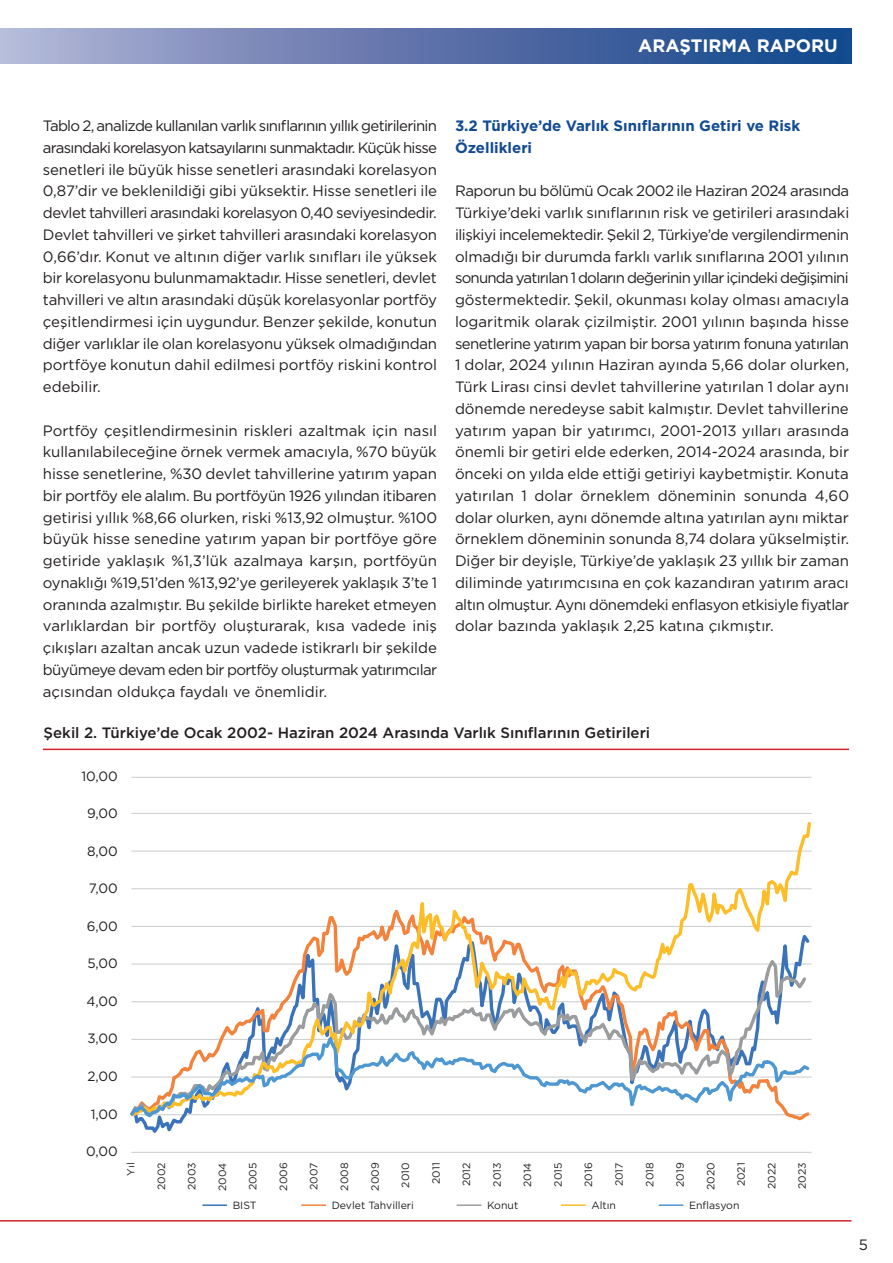
<style>
.page{position:relative;width:893px;height:1263px;background:#fff}
.page>*{position:absolute;margin:0;border:0;box-sizing:border-box;transform-origin:0 0}
.t1{font:700 18px "Gotham";color:#fff}
.t2{font:15px/21.8px "Gotham";color:#231f20;text-align:justify}
.t3{font:500 15px "Gotham";color:#231f20}
.t4{font:700 15px/21.8px "Gotham";color:#124a93}
.t5{font:13.5px "Gotham";color:#231f20}
.t6{font:10.5px "Gotham";color:#231f20}
</style>
<div class="page">
<hr style="left:0;top:1220px;width:851px;height:1px;background:#d3242b">
<div style="left:0;top:29px;width:851px;height:35px;background:linear-gradient(to right,#b3b1d4,#0d3f87)"></div>
<hr style="left:43px;top:749px;width:806px;height:1px;background:#d3242b">
<hr style="left:202px;top:1204px;width:25px;height:2px;background:#3b73ba">
<hr style="left:301px;top:1204px;width:25px;height:2px;background:#f2823c">
<hr style="left:457px;top:1204px;width:24px;height:2px;background:#9a9c9d">
<hr style="left:561px;top:1204px;width:25px;height:2px;background:#fdbd28">
<hr style="left:659px;top:1204px;width:24px;height:2px;background:#4d98d2">
<hr style="left:131px;top:777px;width:681px;height:1px;background:#cfd2d0">
<hr style="left:131px;top:813px;width:681px;height:1px;background:#cfd2d0">
<hr style="left:131px;top:1152px;width:681px;height:1px;background:#cfd2d0">
<svg style="left:131px;top:822px;width:681px;height:207px"></svg>
<svg style="left:130px;top:1029px;width:682px;height:92px"></svg>
<p class="t1" style="left:638px;top:34px;width:201px">ARAŞTIRMA RAPORU</p>
<p class="t2" style="left:43px;top:115px;width:396px">Tablo 2, analizde kullanılan varlık sınıflarının yıllık getirilerinin arasındaki korelasyon katsayılarını sunmaktadır. Küçük hisse senetleri ile büyük hisse senetleri arasındaki korelasyon 0,87’dir ve beklenildiği gibi yüksektir. Hisse senetleri ile devlet tahvilleri arasındaki korelasyon 0,40 seviyesindedir.<br>Devlet tahvilleri ve şirket tahvilleri arasındaki korelasyon 0,66’dır. Konut ve altının diğer varlık sınıfları ile yüksek bir korelasyonu bulunmamaktadır. Hisse senetleri, devlet tahvilleri ve altın arasındaki düşük korelasyonlar portföy çeşitlendirmesi için uygundur. Benzer şekilde, konutun diğer varlıklar ile olan korelasyonu yüksek olmadığından portföye konutun dahil edilmesi portföy riskini kontrol edebilir.</p>
<p class="t2" style="left:43px;top:419px;width:396px">Portföy çeşitlendirmesinin riskleri azaltmak için nasıl kullanılabileceğine örnek vermek amacıyla, %70 büyük hisse senetlerine, %30 devlet tahvillerine yatırım yapan bir portföy ele alalım. Bu portföyün 1926 yılından itibaren getirisi yıllık %8,66 olurken, riski %13,92 olmuştur. %100 büyük hisse senedine yatırım yapan bir portföye göre getiride yaklaşık %1,3’lük azalmaya karşın, portföyün oynaklığı %19,51’den %13,92’ye gerileyerek yaklaşık 3’te 1 oranında azalmıştır. Bu şekilde birlikte hareket etmeyen varlıklardan bir portföy oluşturarak, kısa vadede iniş çıkışları azaltan ancak uzun vadede istikrarlı bir şekilde büyümeye devam eden bir portföy oluşturmak yatırımcılar açısından oldukça faydalı ve önemlidir.</p>
<p class="t4" style="left:455px;top:115px;width:347px">3.2 Türkiye’de Varlık Sınıflarının Getiri ve Risk<br>Özellikleri</p>
<p class="t2" style="left:455px;top:180px;width:396px">Raporun bu bölümü Ocak 2002 ile Haziran 2024 arasında Türkiye’deki varlık sınıflarının risk ve getirileri arasındaki ilişkiyi incelemektedir. Şekil 2, Türkiye’de vergilendirmenin olmadığı bir durumda farklı varlık sınıflarına 2001 yılının sonunda yatırılan 1 doların değerinin yıllar içindeki değişimini göstermektedir. Şekil, okunması kolay olması amacıyla logaritmik olarak çizilmiştir. 2001 yılının başında hisse senetlerine yatırım yapan bir borsa yatırım fonuna yatırılan 1 dolar, 2024 yılının Haziran ayında 5,66 dolar olurken, Türk Lirası cinsi devlet tahvillerine yatırılan 1 dolar aynı dönemde neredeyse sabit kalmıştır. Devlet tahvillerine yatırım yapan bir yatırımcı, 2001-2013 yılları arasında önemli bir getiri elde ederken, 2014-2024 arasında, bir önceki on yılda elde ettiği getiriyi kaybetmiştir. Konuta yatırılan 1 dolar örneklem döneminin sonunda 4,60 dolar olurken, aynı dönemde altına yatırılan aynı miktar örneklem döneminin sonunda 8,74 dolara yükselmiştir.<br>Diğer bir deyişle, Türkiye’de yaklaşık 23 yıllık bir zaman diliminde yatırımcısına en çok kazandıran yatırım aracı altın olmuştur. Aynı dönemdeki enflasyon etkisiyle fiyatlar dolar bazında yaklaşık 2,25 katına çıkmıştır.</p>
<p class="t3" style="left:44px;top:722px;width:608px">Şekil 2. Türkiye’de Ocak 2002- Haziran 2024 Arasında Varlık Sınıflarının Getirileri</p>
<p class="t5" style="left:81px;top:767px;width:38px">10,00</p>
<p class="t5" style="left:87px;top:805px;width:32px">9,00</p>
<p class="t5" style="left:87px;top:842px;width:32px">8,00</p>
<p class="t5" style="left:89px;top:880px;width:31px">7,00</p>
<p class="t5" style="left:87px;top:917px;width:33px">6,00</p>
<p class="t5" style="left:87px;top:955px;width:32px">5,00</p>
<p class="t5" style="left:87px;top:992px;width:33px">4,00</p>
<p class="t5" style="left:87px;top:1030px;width:32px">3,00</p>
<p class="t5" style="left:88px;top:1068px;width:32px">2,00</p>
<p class="t5" style="left:91px;top:1105px;width:29px">1,00</p>
<p class="t5" style="left:86px;top:1143px;width:33px">0,00</p>
<p class="t6" style="left:185px;top:1190px;width:29px;rotate:-90deg">2003</p>
<p class="t6" style="left:216px;top:1191px;width:30px;rotate:-90deg">2004</p>
<p class="t6" style="left:277px;top:1191px;width:30px;rotate:-90deg">2006</p>
<p class="t6" style="left:338px;top:1190px;width:29px;rotate:-90deg">2008</p>
<p class="t6" style="left:460px;top:1186px;width:25px;rotate:-90deg">2012</p>
<p class="t6" style="left:521px;top:1187px;width:26px;rotate:-90deg">2014</p>
<p class="t6" style="left:582px;top:1187px;width:26px;rotate:-90deg">2016</p>
<p class="t6" style="left:673px;top:1187px;width:26px;rotate:-90deg">2019</p>
<p class="t6" style="left:704px;top:1190px;width:29px;rotate:-90deg">2020</p>
<p class="t6" style="left:765px;top:1189px;width:28px;rotate:-90deg">2022</p>
<p class="t6" style="left:124px;top:1175px;width:15px;rotate:-90deg">Yıl</p>
<p class="t6" style="left:155px;top:1190px;width:29px;rotate:-90deg">2002</p>
<p class="t6" style="left:399px;top:1187px;width:27px;rotate:-90deg">2010</p>
<p class="t6" style="left:643px;top:1187px;width:26px;rotate:-90deg">2018</p>
<p class="t6" style="left:246px;top:1190px;width:29px;rotate:-90deg">2005</p>
<p class="t6" style="left:307px;top:1190px;width:29px;rotate:-90deg">2007</p>
<p class="t6" style="left:368px;top:1191px;width:30px;rotate:-90deg">2009</p>
<p class="t6" style="left:490px;top:1186px;width:25px;rotate:-90deg">2013</p>
<p class="t6" style="left:551px;top:1186px;width:25px;rotate:-90deg">2015</p>
<p class="t6" style="left:612px;top:1186px;width:25px;rotate:-90deg">2017</p>
<p class="t6" style="left:734px;top:1186px;width:25px;rotate:-90deg">2021</p>
<p class="t6" style="left:795px;top:1189px;width:28px;rotate:-90deg">2023</p>
<p class="t6" style="left:429px;top:1184px;width:23px;rotate:-90deg">2011</p>
<p class="t6" style="left:233px;top:1198px;width:26px">BIST</p>
<p class="t6" style="left:332px;top:1198px;width:84px">Devlet Tahvilleri</p>
<p class="t6" style="left:487px;top:1198px;width:33px">Konut</p>
<p class="t6" style="left:591px;top:1198px;width:26px">Altın</p>
<p class="t6" style="left:689px;top:1198px;width:52px">Enflasyon</p>
<p class="t2" style="left:859px;top:1233px;width:11px">5</p>
</div>
